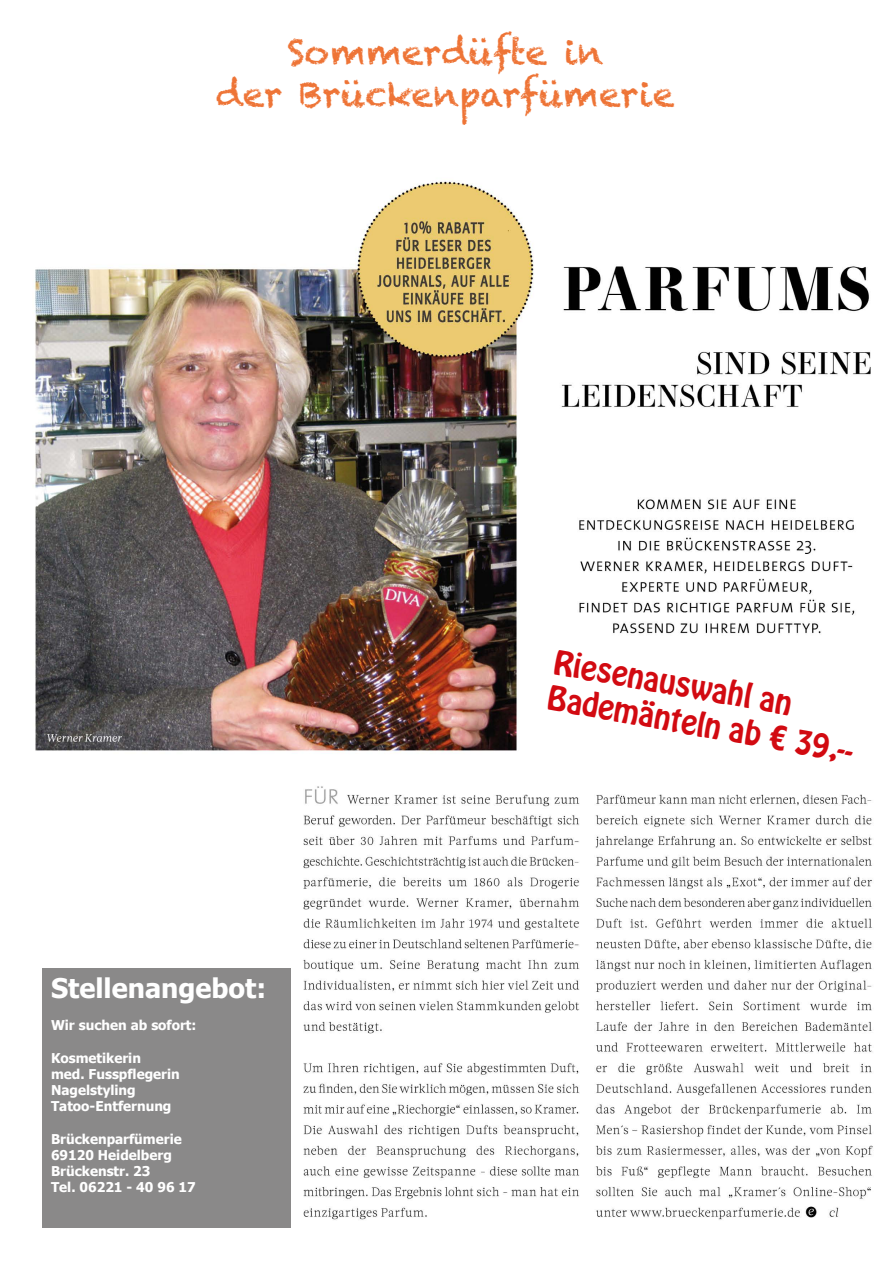
<style>
.page{position:relative;width:893px;height:1263px;background:#fff}
.page>*{position:absolute;margin:0;border:0;box-sizing:border-box;transform-origin:0 0}
.t1{font:34.5px/41.4px "Chalkduster";color:#ee7436;text-align:center}
.t2{font:30px/36px "Hobo Std";color:#d20a11}
.t3{font:700 27px "Tahoma";color:#fff}
.t4{font:700 13.5px/16.2px "Tahoma";color:#fff}
</style>
<div class="page">
<img style="left:34px;top:181px;width:839px;height:1047px">
<div style="left:43px;top:969px;width:248px;height:259px;background:#8a8989"></div>
<h1 class="t1" style="left:216px;top:32px;width:460px">Sommerdüfte in<br>der Brückenparfümerie</h1>
<h3 class="t3" style="left:51px;top:969px;width:217px">Stellenangebot:</h3>
<p class="t4" style="left:51px;top:1016px;width:147px">Wir suchen ab sofort:</p>
<p class="t4" style="left:51px;top:1049px;width:130px">Kosmetikerin<br>med. Fusspflegerin<br>Nagelstyling<br>Tatoo-Entfernung</p>
<p class="t4" style="left:51px;top:1130px;width:146px">Brückenparfümerie<br>69120 Heidelberg<br>Brückenstr. 23<br>Tel. 06221 - 40 96 17</p>
<h2 class="t2" style="left:557px;top:644px;width:311px;rotate:10deg">Riesenauswahl an<br>Bademänteln ab € 39,--</h2>
</div>
